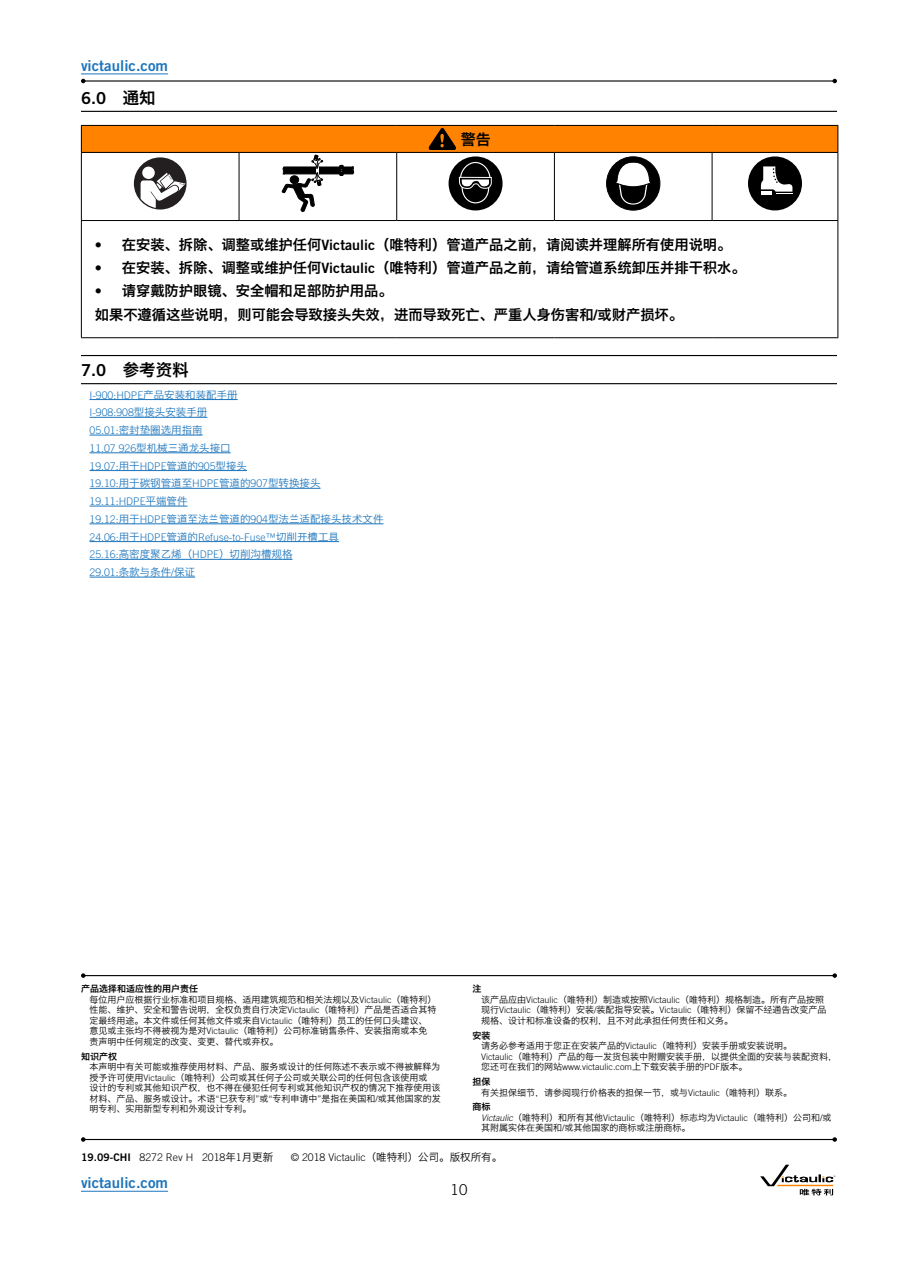
<style>
.page{position:relative;width:918px;height:1263px;background:#fff}
.page>*{position:absolute;margin:0;border:0;box-sizing:border-box;transform-origin:0 0}
.t1{font:16.5px "Hiragino Sans GB W6";color:#000}
.t2{font:16.5px "Trade Gothic LT Std Bd 2";color:#000}
.t3{font:15px "Trade Gothic LT Std Bd 2";color:#1c75bc}
.t4{font:15px "Hiragino Sans GB W6";color:#000}
.t5{font:300 15px "Trade Gothic LT Std";color:#000}
.t6{font:14.25px/23.4px "Hiragino Sans GB W6";color:#000}
.t7{font:300 10.5px/17.7px "Trade Gothic LT Std";color:#1c75bc}
.t8{font:10.5px/17.7px "Hiragino Sans GB W3";color:#1c75bc}
.t9{font:300 10.5px "Trade Gothic LT Std";color:#000}
.t10{font:9px/10.5px "Hiragino Sans GB W3";color:#000}
.t11{font:9px "Hiragino Sans GB W6";color:#000}
.s1{font-family:"Hiragino Sans GB W6"}
.s2{font-family:"Trade Gothic LT Std Bd 2"}
.s3{font-family:"Hiragino Sans GB W3";font-weight:400}
.s4{font-family:"Trade Gothic LT Std";font-weight:300}
.s5{font-family:"Trade Gothic LT Std";font-weight:300;font-style:italic}
.s6{font-family:"Trade Gothic LT Std Bd 2";font-weight:400}
</style>
<div class="page">
<hr style="left:83px;top:975px;width:752px;height:1px;background:#000">
<svg style="left:81px;top:973px;width:5px;height:5px"></svg>
<svg style="left:832px;top:973px;width:5px;height:5px"></svg>
<hr style="left:81px;top:1191px;width:87px;height:1px;background:#1c75bc">
<hr style="left:81px;top:111px;width:756px;height:1px;background:#000">
<hr style="left:81px;top:355px;width:756px;height:1px;background:#000">
<hr style="left:81px;top:383px;width:756px;height:1px;background:#000">
<hr style="left:90px;top:399px;width:148px;height:1px;background:#1c75bc">
<hr style="left:90px;top:417px;width:117px;height:1px;background:#1c75bc">
<hr style="left:90px;top:435px;width:113px;height:1px;background:#1c75bc">
<hr style="left:90px;top:452px;width:141px;height:1px;background:#1c75bc">
<hr style="left:90px;top:470px;width:157px;height:1px;background:#1c75bc">
<hr style="left:90px;top:488px;width:231px;height:1px;background:#1c75bc">
<hr style="left:90px;top:506px;width:98px;height:1px;background:#1c75bc">
<hr style="left:90px;top:524px;width:294px;height:1px;background:#1c75bc">
<hr style="left:90px;top:541px;width:249px;height:1px;background:#1c75bc">
<hr style="left:90px;top:559px;width:203px;height:1px;background:#1c75bc">
<hr style="left:90px;top:577px;width:105px;height:1px;background:#1c75bc">
<div style="left:81px;top:125px;width:757px;height:27px;background:#ff8300"></div>
<hr style="left:81px;top:125px;width:158px;height:1px;background:#000">
<svg style="left:81px;top:126px;width:1px;height:26px"></svg>
<hr style="left:239px;top:125px;width:158px;height:1px;background:#000">
<hr style="left:397px;top:125px;width:157px;height:1px;background:#000">
<hr style="left:554px;top:125px;width:158px;height:1px;background:#000">
<hr style="left:712px;top:125px;width:126px;height:1px;background:#000">
<svg style="left:838px;top:126px;width:1px;height:26px"></svg>
<hr style="left:81px;top:221px;width:1px;height:116px;background:#000">
<hr style="left:838px;top:221px;width:1px;height:116px;background:#000">
<hr style="left:81px;top:337px;width:158px;height:1px;background:#000">
<hr style="left:239px;top:337px;width:158px;height:1px;background:#000">
<hr style="left:397px;top:337px;width:157px;height:1px;background:#000">
<hr style="left:554px;top:337px;width:158px;height:1px;background:#000">
<hr style="left:712px;top:337px;width:126px;height:1px;background:#000">
<hr style="left:81px;top:152px;width:158px;height:1px;background:#000">
<hr style="left:81px;top:153px;width:1px;height:67px;background:#000">
<hr style="left:239px;top:152px;width:158px;height:1px;background:#000">
<hr style="left:239px;top:153px;width:1px;height:67px;background:#000">
<hr style="left:397px;top:152px;width:157px;height:1px;background:#000">
<hr style="left:396px;top:153px;width:1px;height:67px;background:#000">
<hr style="left:554px;top:152px;width:158px;height:1px;background:#000">
<hr style="left:554px;top:153px;width:1px;height:67px;background:#000">
<hr style="left:712px;top:152px;width:126px;height:1px;background:#000">
<hr style="left:712px;top:153px;width:1px;height:67px;background:#000">
<hr style="left:838px;top:153px;width:1px;height:67px;background:#000">
<hr style="left:81px;top:220px;width:158px;height:1px;background:#000">
<hr style="left:239px;top:220px;width:158px;height:1px;background:#000">
<hr style="left:397px;top:220px;width:157px;height:1px;background:#000">
<hr style="left:554px;top:220px;width:158px;height:1px;background:#000">
<hr style="left:712px;top:220px;width:126px;height:1px;background:#000">
<svg style="left:429px;top:128px;width:27px;height:22px"></svg>
<svg style="left:134px;top:157px;width:53px;height:53px"></svg>
<svg style="left:282px;top:155px;width:73px;height:57px"></svg>
<div style="left:449px;top:156px;width:54px;height:54px;background:#000;border-radius:50%"></div>
<svg style="left:459px;top:161px;width:33px;height:43px"></svg>
<div style="left:607px;top:157px;width:53px;height:53px;background:#000;border-radius:50%"></div>
<div style="left:606px;top:156px;width:54px;height:54px;border:1px solid #000;border-radius:50%"></div>
<svg style="left:615px;top:162px;width:37px;height:43px"></svg>
<div style="left:748px;top:156px;width:54px;height:54px;background:#000;border-radius:50%"></div>
<svg style="left:761px;top:166px;width:32px;height:28px"></svg>
<hr style="left:83px;top:80px;width:752px;height:2px;background:#000">
<svg style="left:81px;top:79px;width:5px;height:4px"></svg>
<svg style="left:832px;top:79px;width:5px;height:4px"></svg>
<hr style="left:83px;top:1139px;width:752px;height:1px;background:#000">
<svg style="left:81px;top:1137px;width:5px;height:5px"></svg>
<svg style="left:832px;top:1137px;width:5px;height:5px"></svg>
<hr style="left:81px;top:74px;width:87px;height:1px;background:#1c75bc">
<svg style="left:760px;top:1165px;width:75px;height:30px"></svg>
<h2 class="t3" style="left:81px;top:56px;width:89px">victaulic.com</h2>
<h1 class="t2" style="left:81px;top:88px;width:76px">6.0 <span class="s1">通知</span></h1>
<h2 class="t4" style="left:461px;top:130px;width:31px">警告</h2>
<h3 class="t6" style="left:95px;top:232px;width:638px"><span class="s2">•</span> 在安装、拆除、调整或维护任何<span class="s2">Victaulic</span>（唯特利）管道产品之前，请阅读并理解所有使用说明。</h3>
<h3 class="t6" style="left:95px;top:255px;width:652px"><span class="s2">•</span> 在安装、拆除、调整或维护任何<span class="s2">Victaulic</span>（唯特利）管道产品之前，请给管道系统卸压并排干积水。</h3>
<h3 class="t6" style="left:95px;top:279px;width:590px"><span class="s2">•</span> 请穿戴防护眼镜、安全帽和足部防护用品。<br>如果不遵循这些说明，则可能会导致接头失效，进而导致死亡、严重人身伤害和<span class="s2">/</span>或财产损坏。</h3>
<h1 class="t1" style="left:81px;top:359px;width:109px"><span class="s2">7.0</span> 参考资料</h1>
<p class="t7" style="left:90px;top:386px;width:150px">I-900:HDPE<span class="s3">产品安装和装配手册<br></span>I-908:908<span class="s3">型接头安装手册</span></p>
<p class="t8" style="left:90px;top:421px;width:143px"><span class="s4">05.01:</span>密封垫圈选用指南<br><span class="s4">11.07 926</span>型机械三通龙头接口</p>
<p class="t7" style="left:90px;top:457px;width:159px">19.07:<span class="s3">用于</span>HDPE<span class="s3">管道的</span>905<span class="s3">型接头</span></p>
<p class="t8" style="left:90px;top:474px;width:233px"><span class="s4">19.10:</span>用于碳钢管道至<span class="s4">HDPE</span>管道的<span class="s4">907</span>型转换接头</p>
<p class="t7" style="left:90px;top:492px;width:100px">19.11:HDPE<span class="s3">平端管件</span></p>
<p class="t8" style="left:90px;top:510px;width:296px"><span class="s4">19.12:</span>用于<span class="s4">HDPE</span>管道至法兰管道的<span class="s4">904</span>型法兰适配接头技术文件</p>
<p class="t7" style="left:90px;top:528px;width:251px">24.06:<span class="s3">用于</span>HDPE<span class="s3">管道的</span>Refuse-to-Fuse™<span class="s3">切削开槽工具</span></p>
<p class="t8" style="left:90px;top:545px;width:205px"><span class="s4">25.16:</span>高密度聚乙烯（<span class="s4">HDPE</span>）切削沟槽规格</p>
<p class="t7" style="left:90px;top:563px;width:107px">29.01:<span class="s3">条款与条件</span>/<span class="s3">保证</span></p>
<p class="t11" style="left:81px;top:983px;width:118px">产品选择和适应性的用户责任</p>
<p class="t10" style="left:90px;top:994px;width:349px">每位用户应根据行业标准和项目规格、适用建筑规范和相关法规以及<span class="s4">Victaulic</span>（唯特利）性能、维护、安全和警告说明，全权负责自行决定<span class="s4">Victaulic</span>（唯特利）产品是否适合其特定最终用途。本文件或任何其他文件或来自<span class="s4">Victaulic</span>（唯特利）员工的任何口头建议、意见或主张均不得被视为是对<span class="s4">Victaulic</span>（唯特利）公司标准销售条件、安装指南或本免责声明中任何规定的改变、变更、替代或弃权。</p>
<p class="t11" style="left:81px;top:1050px;width:37px">知识产权</p>
<p class="t10" style="left:90px;top:1061px;width:353px">本声明中有关可能或推荐使用材料、产品、服务或设计的任何陈述不表示或不得被解释为授予许可使用<span class="s4">Victaulic</span>（唯特利）公司或其任何子公司或关联公司的任何包含该使用或<br>设计的专利或其他知识产权，也不得在侵犯任何专利或其他知识产权的情况下推荐使用该材料、产品、服务或设计。术语<span class="s4">“</span>已获专利<span class="s4">”</span>或<span class="s4">“</span>专利申请中<span class="s4">”</span>是指在美国和<span class="s4">/</span>或其他国家的发明专利、实用新型专利和外观设计专利。</p>
<p class="t11" style="left:472px;top:983px;width:10px">注</p>
<p class="t10" style="left:481px;top:994px;width:347px">该产品应由<span class="s4">Victaulic</span>（唯特利）制造或按照<span class="s4">Victaulic</span>（唯特利）规格制造。所有产品按照现行<span class="s4">Victaulic</span>（唯特利）安装<span class="s4">/</span>装配指导安装。<span class="s4">Victaulic</span>（唯特利）保留不经通告改变产品规格、设计和标准设备的权利，且不对此承担任何责任和义务。</p>
<p class="t11" style="left:472px;top:1029px;width:19px">安装</p>
<p class="t10" style="left:481px;top:1040px;width:358px">请务必参考适用于您正在安装产品的<span class="s4">Victaulic</span>（唯特利）安装手册或安装说明。<br><span class="s4">Victaulic</span>（唯特利）产品的每一发货包装中附赠安装手册，以提供全面的安装与装配资料，您还可在我们的网站<span class="s4">www.victaulic.com</span>上下载安装手册的<span class="s4">PDF</span>版本。</p>
<p class="t11" style="left:472px;top:1076px;width:19px">担保</p>
<p class="t10" style="left:481px;top:1087px;width:313px">有关担保细节，请参阅现行价格表的担保一节，或与<span class="s4">Victaulic</span>（唯特利）联系。</p>
<p class="t11" style="left:472px;top:1101px;width:19px">商标</p>
<p class="t10" style="left:481px;top:1112px;width:352px"><span class="s5">Victaulic</span>（唯特利）和所有其他<span class="s4">Victaulic</span>（唯特利）标志均为<span class="s4">Victaulic</span>（唯特利）公司和<span class="s4">/</span>或其附属实体在美国和<span class="s4">/</span>或其他国家的商标或注册商标。</p>
<p class="t9" style="left:81px;top:1151px;width:194px"><span class="s6">19.09-CHI</span> 8272 Rev H 2018<span class="s3">年</span>1<span class="s3">月更新</span></p>
<p class="t9" style="left:291px;top:1151px;width:213px">© 2018 Victaulic<span class="s3">（唯特利）公司。版权所有。</span></p>
<h2 class="t3" style="left:81px;top:1173px;width:89px">victaulic.com</h2>
<h2 class="t5" style="left:451px;top:1181px;width:18px">10</h2>
</div>
